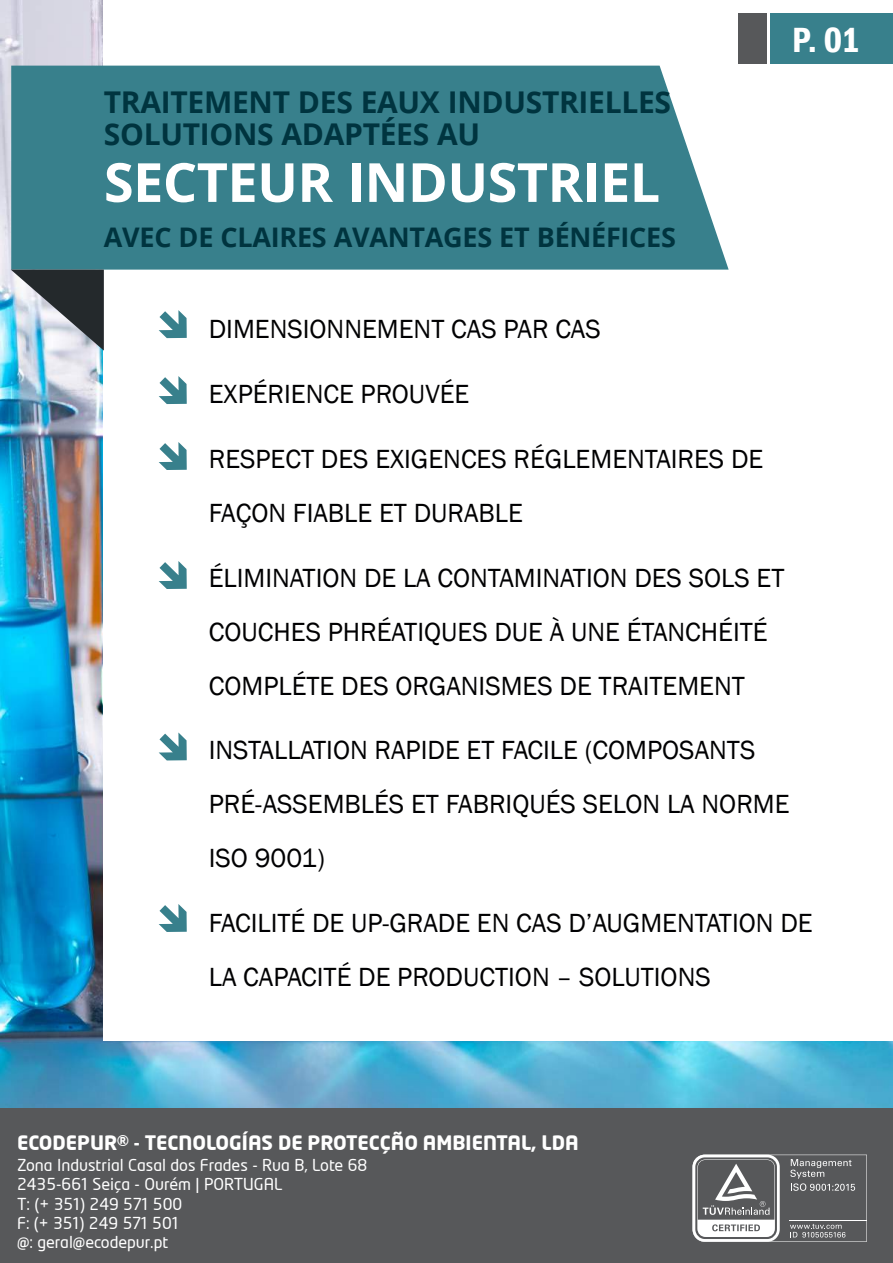
<style>
.page{position:relative;width:893px;height:1263px;background:#fff}
.page>*{position:absolute;margin:0;border:0;box-sizing:border-box;transform-origin:0 0}
.t1{font:700 54px "Open Sans";letter-spacing:-.01em;color:#fff}
.t2{font:600 condensed 36px "Franklin Gothic";color:#fff}
.t3{font:700 30px/31.5px "Open Sans";letter-spacing:-.01em;color:#00343f}
.t4{font:27px/54px "Franklin Gothic";color:#000002}
.t5{font:700 27px "Open Sans";letter-spacing:-.01em;color:#00343f}
.t6{font:700 19.5px "Neo Tech";color:#fff}
.t7{font:16.2px/19.4px "Neo Tech";color:#fff}
</style>
<div class="page">
<img style="left:0;top:0;width:892px;height:1108px">
<div style="left:104px;top:0;width:788px;height:1040px;background:#fff"></div>
<div style="left:770px;top:13px;width:122px;height:51px;background:#38808c"></div>
<div style="left:738px;top:13px;width:28px;height:51px;background:#57585a"></div>
<div style="left:11px;top:66px;width:717px;height:204px;background:#38808c"></div>
<img style="left:11px;top:270px;width:93px;height:81px">
<div style="left:0;top:1108px;width:892px;height:155px;background:#57585a"></div>
<svg style="left:692px;top:1155px;width:174px;height:87px"></svg>
<svg style="left:159px;top:310px;width:28px;height:28px"></svg>
<svg style="left:159px;top:376px;width:28px;height:28px"></svg>
<svg style="left:159px;top:442px;width:28px;height:28px"></svg>
<svg style="left:159px;top:561px;width:28px;height:28px"></svg>
<svg style="left:159px;top:732px;width:28px;height:28px"></svg>
<svg style="left:159px;top:904px;width:28px;height:28px"></svg>
<p class="t3" style="left:104px;top:86px;width:568px">TRAITEMENT DES EAUX INDUSTRIELLES<br>SOLUTIONS ADAPTÉES AU</p>
<h1 class="t1" style="left:104px;top:144px;width:558px">SECTEUR INDUSTRIEL</h1>
<p class="t5" style="left:104px;top:218px;width:573px">AVEC DE CLAIRES AVANTAGES ET BÉNÉFICES</p>
<h2 class="t2" style="left:792px;top:16px;width:69px">P. 01</h2>
<p class="t4" style="left:209px;top:303px;width:393px">DIMENSIONNEMENT CAS PAR CAS</p>
<p class="t4" style="left:209px;top:368px;width:262px">EXPÉRIENCE PROUVÉE</p>
<p class="t4" style="left:209px;top:432px;width:556px">RESPECT DES EXIGENCES RÉGLEMENTAIRES DE<br>FAÇON FIABLE ET DURABLE</p>
<p class="t4" style="left:209px;top:551px;width:577px">ÉLIMINATION DE LA CONTAMINATION DES SOLS ET<br>COUCHES PHRÉATIQUES DUE À UNE ÉTANCHÉITÉ<br>COMPLÉTE DES ORGANISMES DE TRAITEMENT</p>
<p class="t4" style="left:209px;top:724px;width:582px">INSTALLATION RAPIDE ET FACILE (COMPOSANTS<br>PRÉ-ASSEMBLÉS ET FABRIQUÉS SELON LA NORME<br>ISO 9001)</p>
<p class="t4" style="left:209px;top:897px;width:605px">FACILITÉ DE UP-GRADE EN CAS D’AUGMENTATION DE<br>LA CAPACITÉ DE PRODUCTION – SOLUTIONS</p>
<p class="t6" style="left:17px;top:1130px;width:563px">ECODEPUR® - TECNOLOGÍAS DE PROTECÇÃO AMBIENTAL, LDA</p>
<p class="t7" style="left:17px;top:1155px;width:351px">Zona Industrial Casal dos Frades - Rua B, Lote 68<br>2435-661 Seiça - Ourém | PORTUGAL<br>T: (+ 351) 249 571 500<br>F: (+ 351) 249 571 501<br>@: geral@ecodepur.pt</p>
</div>
